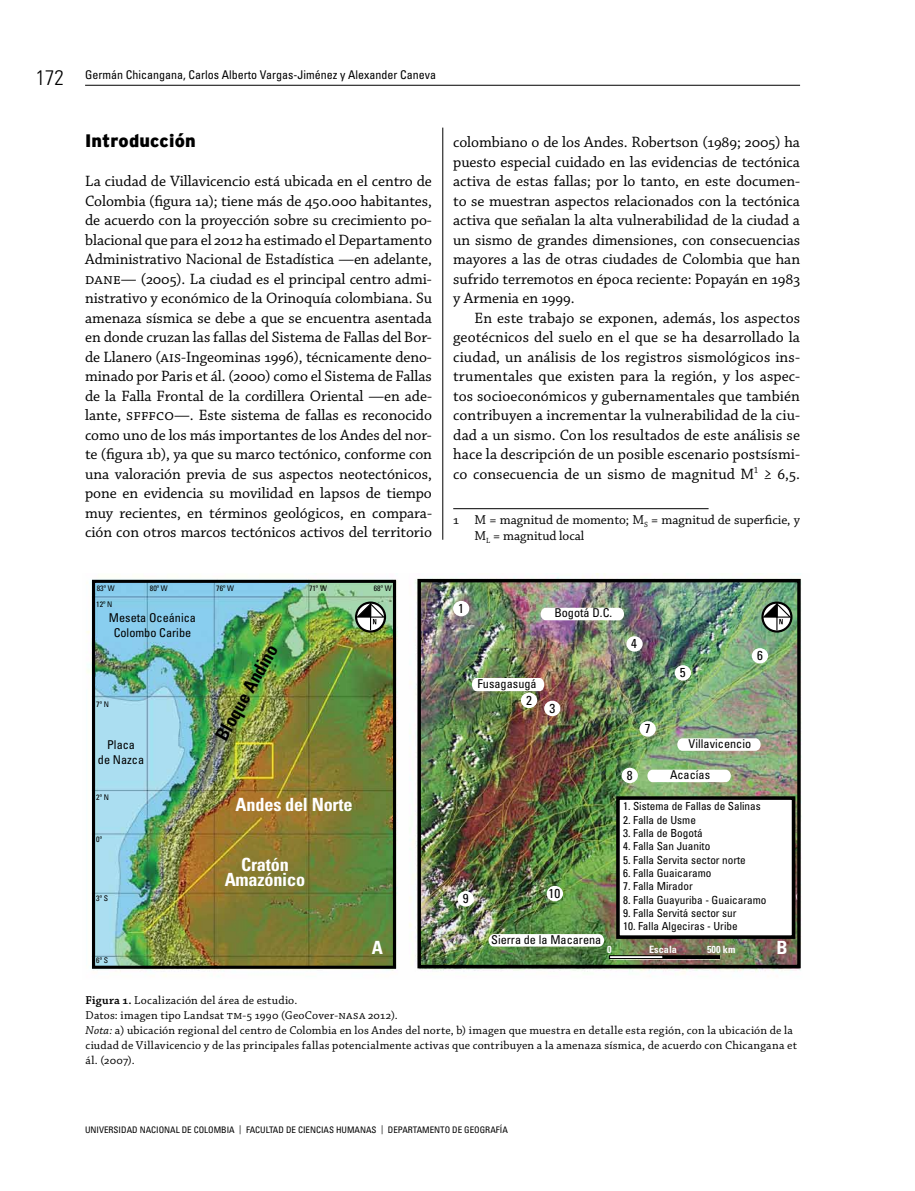
<style>
.page{position:relative;width:915px;height:1191px;background:#fff}
.page>*{position:absolute;margin:0;border:0;box-sizing:border-box;transform-origin:0 0}
.t1{font:300 condensed 21px "Univers LT Std";color:#000}
.t2{font:700 condensed 18.15px/15.6px "Univers LT Std";letter-spacing:-.01em;color:#fff;text-align:center}
.t3{font:700 condensed 18.15px "Univers LT Std";color:#000}
.t4{font:900 18px "Interstate Mono";letter-spacing:.01em;color:#000}
.t5{font:15.75px/19.5px "Chaparral Pro";letter-spacing:-.005em;color:#000;text-align:justify}
.t6{font:13.5px/15.8px "Chaparral Pro";letter-spacing:-.005em;color:#000}
.t7{font:condensed 13.05px "Univers LT Std";color:#000}
.t8{font:condensed 12.15px/14.5px "Univers LT Std";color:#000;text-align:center}
.t9{font:12px/15px "Chaparral Pro";letter-spacing:.015em;color:#000}
.t10{font:condensed 12px "Univers LT Std";color:#000}
.t11{font:condensed 11.1px "Univers LT Std";color:#000}
.t12{font:700 condensed 10.05px "Univers LT Std";color:#fff}
.t13{font:condensed 9px "Univers LT Std";color:#000}
.t14{font:condensed 7.8px "Univers LT Std";color:#000}
.s1{font-weight:600}
.s2{font-style:italic}
</style>
<div class="page">
<hr style="left:85px;top:85px;width:714px;height:1px;background:#000">
<hr style="left:442px;top:128px;width:1px;height:412px;background:#000">
<hr style="left:453px;top:508px;width:255px;height:1px;background:#000">
<img style="left:87px;top:573px;width:715px;height:404px">
<div style="left:609px;top:955px;width:54px;height:4px;border:1px solid #000"></div>
<div style="left:662px;top:955px;width:57px;height:4px;border:1px solid #000"></div>
<div style="left:92px;top:580px;width:304px;height:388px;border:3px solid #000"></div>
<div style="left:417px;top:579px;width:383px;height:389px;border:3px solid #000"></div>
<div style="left:457px;top:891px;width:17px;height:15px;background:#fff;border-radius:50%"></div>
<div style="left:617px;top:798px;width:176px;height:139px;background:#fff"></div>
<div style="left:616px;top:796px;width:179px;height:143px;border:4px solid #000"></div>
<div style="left:621px;top:767px;width:16px;height:16px;background:#fff;border-radius:50%"></div>
<div style="left:639px;top:721px;width:16px;height:15px;background:#fff;border-radius:50%"></div>
<div style="left:626px;top:636px;width:16px;height:15px;background:#fff;border-radius:50%"></div>
<div style="left:544px;top:700px;width:16px;height:16px;background:#fff;border-radius:50%"></div>
<div style="left:674px;top:665px;width:16px;height:15px;background:#fff;border-radius:50%"></div>
<div style="left:751px;top:648px;width:16px;height:15px;background:#fff;border-radius:50%"></div>
<div style="left:520px;top:692px;width:17px;height:16px;background:#fff;border-radius:50%"></div>
<div style="left:453px;top:601px;width:16px;height:15px;background:#fff;border-radius:50%"></div>
<div style="left:546px;top:886px;width:16px;height:15px;background:#fff;border-radius:50%"></div>
<svg style="left:355px;top:601px;width:31px;height:31px"></svg>
<svg style="left:761px;top:601px;width:31px;height:31px"></svg>
<svg style="left:472px;top:678px;width:72px;height:13px"></svg>
<svg style="left:540px;top:608px;width:83px;height:12px"></svg>
<svg style="left:677px;top:738px;width:83px;height:13px"></svg>
<svg style="left:488px;top:934px;width:116px;height:12px"></svg>
<svg style="left:647px;top:769px;width:83px;height:13px"></svg>
<h1 class="t1" style="left:36px;top:65px;width:29px">172</h1>
<p class="t10" style="left:85px;top:67px;width:352px">Germán Chicangana, Carlos Alberto Vargas-Jiménez y Alexander Caneva</p>
<p class="t4" style="left:85px;top:130px;width:112px">Introducción</p>
<p class="t5" style="left:85px;top:172px;width:348px">La ciudad de Villavicencio está ubicada en el centro de Colombia (figura 1a); tiene más de 450.000 habitantes, de acuerdo con la proyección sobre su crecimiento po&shy;blacional que para el 2012 ha estimado el Departamento Administrativo Nacional de Estadística —en adelante, DANE— (2005). La ciudad es el principal centro admi&shy;nistrativo y económico de la Orinoquía colombiana. Su amenaza sísmica se debe a que se encuentra asentada en donde cruzan las fallas del Sistema de Fallas del Bor&shy;de Llanero (AIS-Ingeominas 1996), técnicamente deno&shy;minado por Paris et ál. (2000) como el Sistema de Fallas de la Falla Frontal de la cordillera Oriental —en ade&shy;lante, SFFFCO—. Este sistema de fallas es reconocido como uno de los más importantes de los Andes del nor&shy;te (figura 1b), ya que su marco tectónico, conforme con una valoración previa de sus aspectos neotectónicos, pone en evidencia su movilidad en lapsos de tiempo muy recientes, en términos geológicos, en compara&shy;ción con otros marcos tectónicos activos del territorio</p>
<p class="t5" style="left:453px;top:133px;width:348px">colombiano o de los Andes. Robertson (1989; 2005) ha puesto especial cuidado en las evidencias de tectónica activa de estas fallas; por lo tanto, en este documen&shy;to se muestran aspectos relacionados con la tectónica activa que señalan la alta vulnerabilidad de la ciudad a un sismo de grandes dimensiones, con consecuencias mayores a las de otras ciudades de Colombia que han sufrido terremotos en época reciente: Popayán en 1983 y Armenia en 1999.</p>
<p class="t5" style="left:453px;top:308px;width:348px;text-indent:21px">En este trabajo se exponen, además, los aspectos geotécnicos del suelo en el que se ha desarrollado la ciudad, un análisis de los registros sismológicos ins&shy;trumentales que existen para la región, y los aspec&shy;tos socioeconómicos y gubernamentales que también contribuyen a incrementar la vulnerabilidad de la ciu&shy;dad a un sismo. Con los resultados de este análisis se hace la descripción de un posible escenario postsísmi&shy;co consecuencia de un sismo de magnitud M<sup>1</sup> ≥ 6,5.</p>
<p class="t6" style="left:474px;top:513px;width:327px;text-indent:-21px">1 M = magnitud de momento; M<sub>S</sub> = magnitud de superficie, y<br>M<sub>L</sub> = magnitud local</p>
<p class="t14" style="left:97px;top:583px;width:19px">83º W</p>
<p class="t14" style="left:150px;top:583px;width:19px">80º W</p>
<p class="t14" style="left:216px;top:583px;width:19px">76º W</p>
<p class="t14" style="left:309px;top:583px;width:19px">71º W</p>
<p class="t14" style="left:374px;top:583px;width:19px">68º W</p>
<p class="t14" style="left:96px;top:599px;width:18px">12º N</p>
<p class="t8" style="left:109px;top:610px;width:89px">Meseta Oceánica<br>Colombo Caribe</p>
<p class="t7" style="left:458px;top:600px;width:7px">1</p>
<p class="t8" style="left:554px;top:605px;width:59px">Bogotá D.C.</p>
<p class="t14" style="left:96px;top:699px;width:14px">7º N</p>
<p class="t8" style="left:98px;top:737px;width:48px">Placa<br>de Nazca</p>
<p class="t3" style="left:211px;top:733px;width:109px;rotate:-61deg">Bloque Andino</p>
<p class="t8" style="left:477px;top:676px;width:61px">Fusagasugá</p>
<p class="t7" style="left:526px;top:691px;width:7px">2</p>
<p class="t7" style="left:549px;top:699px;width:7px">3</p>
<p class="t7" style="left:631px;top:635px;width:7px">4</p>
<p class="t7" style="left:644px;top:720px;width:7px">7</p>
<p class="t7" style="left:679px;top:664px;width:7px">5</p>
<p class="t7" style="left:756px;top:647px;width:7px">6</p>
<p class="t8" style="left:688px;top:736px;width:64px">Villavicencio</p>
<p class="t7" style="left:626px;top:766px;width:7px">8</p>
<p class="t8" style="left:669px;top:767px;width:42px">Acacías</p>
<p class="t14" style="left:96px;top:792px;width:14px">2º N</p>
<p class="t14" style="left:96px;top:834px;width:7px">0º</p>
<p class="t14" style="left:96px;top:893px;width:13px">3º S</p>
<p class="t2" style="left:235px;top:796px;width:118px">Andes del Norte</p>
<p class="t2" style="left:224px;top:856px;width:82px">Cratón<br>Amazónico</p>
<p class="t7" style="left:462px;top:890px;width:7px">9</p>
<p class="t7" style="left:548px;top:885px;width:13px">10</p>
<p class="t11" style="left:622px;top:799px;width:139px">1. Sistema de Fallas de Salinas</p>
<p class="t11" style="left:622px;top:812px;width:74px">2. Falla de Usme</p>
<p class="t11" style="left:622px;top:826px;width:81px">3. Falla de Bogotá</p>
<p class="t11" style="left:622px;top:839px;width:89px">4. Falla San Juanito</p>
<p class="t11" style="left:622px;top:852px;width:124px">5. Falla Servita sector norte</p>
<p class="t11" style="left:622px;top:866px;width:90px">6. Falla Guaicaramo</p>
<p class="t11" style="left:622px;top:879px;width:71px">7. Falla Mirador</p>
<p class="t11" style="left:622px;top:892px;width:145px">8. Falla Guayuriba - Guaicaramo</p>
<p class="t11" style="left:622px;top:906px;width:115px">9. Falla Servitá sector sur</p>
<p class="t11" style="left:622px;top:919px;width:116px">10. Falla Algeciras - Uribe</p>
<p class="t14" style="left:96px;top:955px;width:13px">6º S</p>
<p class="t8" style="left:491px;top:932px;width:112px">Sierra de la Macarena</p>
<p class="t2" style="left:371px;top:939px;width:13px">A</p>
<p class="t2" style="left:776px;top:939px;width:13px">B</p>
<p class="t12" style="left:607px;top:943px;width:6px">0</p>
<p class="t12" style="left:649px;top:943px;width:29px">Escala</p>
<p class="t12" style="left:706px;top:943px;width:30px">500 km</p>
<p class="t9" style="left:85px;top:993px;width:712px"><span class="s1">Figura 1.</span> Localización del área de estudio.<br>Datos: imagen tipo Landsat TM-5 1990 (GeoCover-NASA 2012).<br><span class="s2">Nota:</span> a) ubicación regional del centro de Colombia en los Andes del norte, b) imagen que muestra en detalle esta región, con la ubicación de la ciudad de Villavicencio y de las principales fallas potencialmente activas que contribuyen a la amenaza sísmica, de acuerdo con Chicangana et ál. (2007).</p>
<p class="t13" style="left:85px;top:1124px;width:424px">UNIVERSIDAD NACIONAL DE COLOMBIA | FACULTAD DE CIENCIAS HUMANAS | DEPARTAMENTO DE GEOGRAFÍA</p>
</div>
